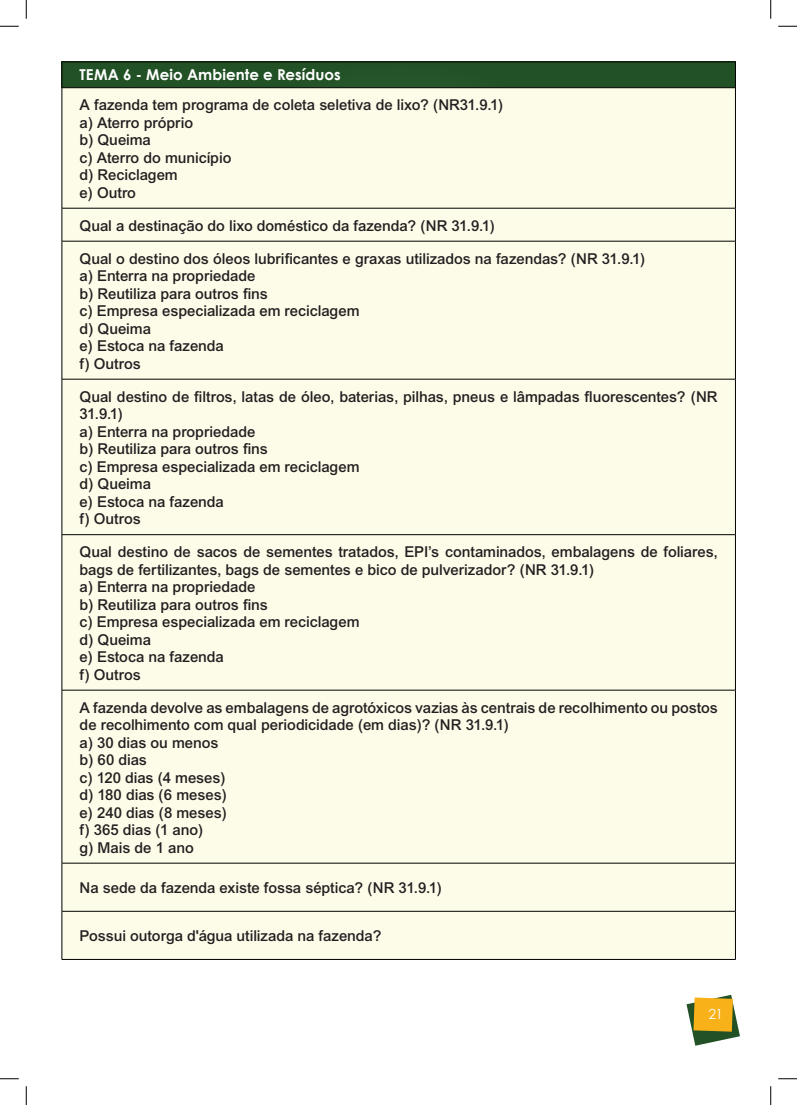
<style>
.page{position:relative;width:797px;height:1105px;background:#fff}
.page>*{position:absolute;margin:0;border:0;box-sizing:border-box;transform-origin:0 0}
.t1{font:500 15px/17.5px "Arial";letter-spacing:-.005em;color:#231f20}
.t2{font:700 15px "Century Gothic";letter-spacing:.005em;color:#fff}
.t3{font:13.88px "Century Gothic";color:#fff}
</style>
<div class="page">
<svg style="left:686px;top:995px;width:54px;height:51px"></svg>
<div style="left:62px;top:62px;width:673px;height:26px;background:#225126"></div>
<div style="left:63px;top:88px;width:672px;height:871px;background:#fcfce9"></div>
<hr style="left:62px;top:62px;width:673px;height:1px;background:#000">
<svg style="left:62px;top:62px;width:1px;height:25px"></svg>
<svg style="left:735px;top:62px;width:1px;height:26px"></svg>
<hr style="left:62px;top:88px;width:1px;height:120px;background:#000">
<hr style="left:62px;top:208px;width:1px;height:33px;background:#000">
<hr style="left:62px;top:241px;width:1px;height:138px;background:#000">
<hr style="left:62px;top:379px;width:1px;height:155px;background:#000">
<hr style="left:62px;top:535px;width:1px;height:155px;background:#000">
<hr style="left:62px;top:690px;width:1px;height:173px;background:#000">
<hr style="left:62px;top:863px;width:1px;height:48px;background:#000">
<hr style="left:62px;top:911px;width:1px;height:48px;background:#000">
<hr style="left:62px;top:87px;width:673px;height:1px;background:#000">
<hr style="left:735px;top:88px;width:1px;height:120px;background:#000">
<hr style="left:735px;top:208px;width:1px;height:33px;background:#000">
<hr style="left:735px;top:241px;width:1px;height:138px;background:#000">
<hr style="left:735px;top:379px;width:1px;height:155px;background:#000">
<hr style="left:735px;top:535px;width:1px;height:155px;background:#000">
<hr style="left:735px;top:690px;width:1px;height:173px;background:#000">
<hr style="left:735px;top:863px;width:1px;height:48px;background:#000">
<hr style="left:735px;top:911px;width:1px;height:48px;background:#000">
<hr style="left:62px;top:208px;width:673px;height:1px;background:#000">
<hr style="left:62px;top:241px;width:673px;height:1px;background:#000">
<hr style="left:62px;top:379px;width:673px;height:1px;background:#000">
<hr style="left:62px;top:534px;width:673px;height:1px;background:#000">
<hr style="left:62px;top:690px;width:673px;height:1px;background:#000">
<hr style="left:62px;top:863px;width:673px;height:1px;background:#000">
<hr style="left:62px;top:911px;width:673px;height:1px;background:#000">
<hr style="left:62px;top:959px;width:673px;height:1px;background:#000">
<svg style="left:0;top:25px;width:19px;height:2px"></svg>
<svg style="left:778px;top:25px;width:19px;height:2px"></svg>
<svg style="left:0;top:1078px;width:19px;height:1px"></svg>
<svg style="left:778px;top:1078px;width:19px;height:1px"></svg>
<svg style="left:25px;top:0;width:2px;height:19px"></svg>
<svg style="left:25px;top:1086px;width:2px;height:19px"></svg>
<svg style="left:770px;top:0;width:1px;height:19px"></svg>
<svg style="left:770px;top:1086px;width:1px;height:19px"></svg>
<p class="t2" style="left:80px;top:64px;width:262px">TEMA 6 - Meio Ambiente e Resíduos</p>
<p class="t1" style="left:80px;top:96px;width:425px">A fazenda tem programa de coleta seletiva de lixo? (NR31.9.1) a) Aterro próprio<br>b) Queima<br>c) Aterro do município<br>d) Reciclagem<br>e) Outro</p>
<p class="t1" style="left:80px;top:209px;width:567px;line-height:33px">Qual a destinação do lixo doméstico da fazenda? (NR 31.9.1)<br>Qual o destino dos óleos lubrificantes e graxas utilizados na fazendas? (NR 31.9.1)</p>
<p class="t1" style="left:80px;top:267px;width:281px">a) Enterra na propriedade<br>b) Reutiliza para outros fins<br>c) Empresa especializada em reciclagem d) Queima<br>e) Estoca na fazenda<br>f) Outros</p>
<p class="t1" style="left:80px;top:387px;width:639px">Qual destino de filtros, latas de óleo, baterias, pilhas, pneus e lâmpadas fluorescentes? (NR<br>31.9.1)<br>a) Enterra na propriedade<br>b) Reutiliza para outros fins<br>c) Empresa especializada em reciclagem<br>d) Queima<br>e) Estoca na fazenda<br>f) Outros</p>
<p class="t1" style="left:80px;top:543px;width:639px">Qual destino de sacos de sementes tratados, EPI’s contaminados, embalagens de foliares, bags de fertilizantes, bags de sementes e bico de pulverizador? (NR 31.9.1)<br>a) Enterra na propriedade<br>b) Reutiliza para outros fins<br>c) Empresa especializada em reciclagem<br>d) Queima<br>e) Estoca na fazenda<br>f) Outros</p>
<p class="t1" style="left:80px;top:698px;width:639px">A fazenda devolve as embalagens de agrotóxicos vazias às centrais de recolhimento ou postos de recolhimento com qual periodicidade (em dias)? (NR 31.9.1)<br>a) 30 dias ou menos<br>b) 60 dias<br>c) 120 dias (4 meses)<br>d) 180 dias (6 meses)<br>e) 240 dias (8 meses)<br>f) 365 dias (1 ano)<br>g) Mais de 1 ano</p>
<p class="t1" style="left:80px;top:879px;width:364px">Na sede da fazenda existe fossa séptica? (NR 31.9.1)</p>
<p class="t1" style="left:80px;top:927px;width:303px">Possui outorga d'água utilizada na fazenda?</p>
<p class="t3" style="left:708px;top:1004px;width:16px">21</p>
</div>
